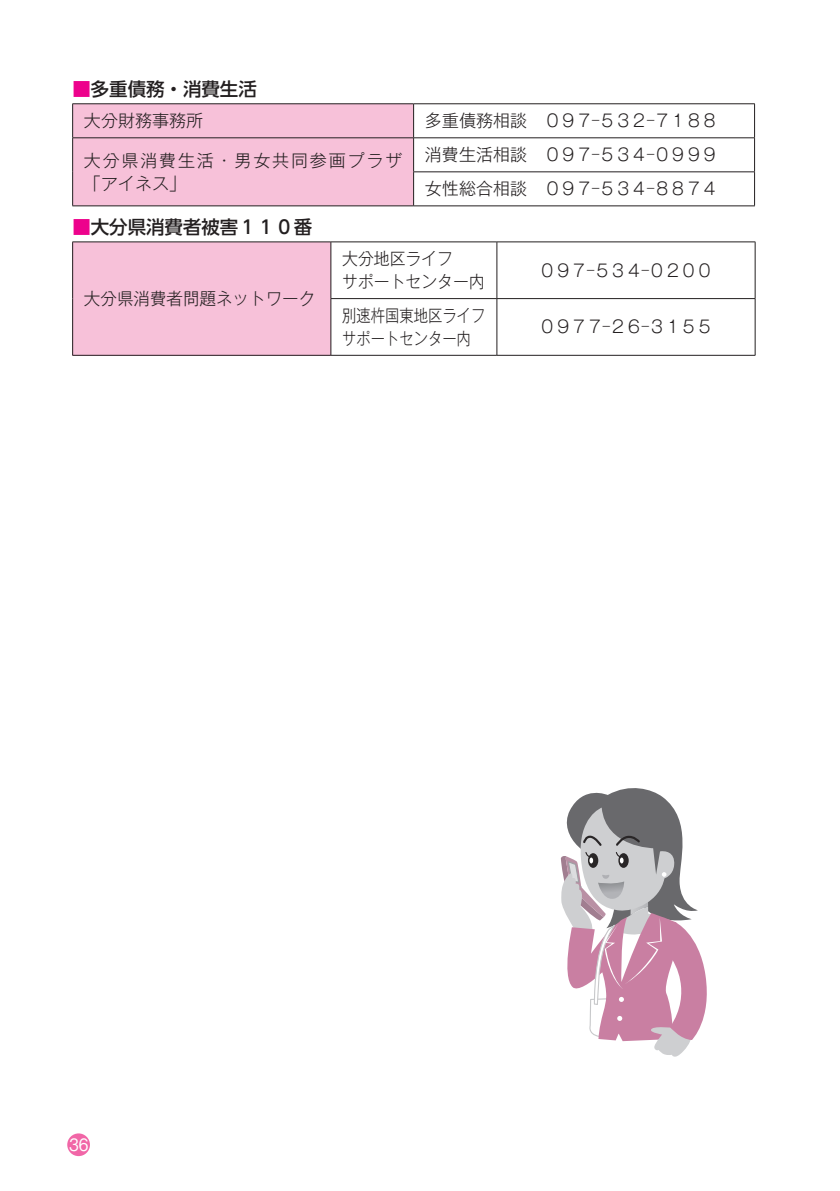
<style>
.page{position:relative;width:840px;height:1191px;background:#fff}
.page>*{position:absolute;margin:0;border:0;box-sizing:border-box;transform-origin:0 0}
.t1{font:500 18.4px "UD Shin Go Pro";color:#231f20}
.t2{font:300 17px/34px "Gothic MB101 Pr 5";letter-spacing:-.07em;color:#231f20}
.t3{font:300 17px/22.6px "Gothic MB101 Pr 5";letter-spacing:.105em;color:#231f20}
.t4{font:300 17px "Gothic MB101 Pr 5";color:#231f20}
.t5{font:300 17px/22.6px "Gothic MB101 Pr 5";color:#231f20;scale:.84 1}
.t6{font:300 17px/22.6px "Gothic MB101 Pr 5";color:#231f20;scale:.93 1}
.t7{font:500 17px "Gothic BBB Pr 5";color:#fff;scale:.9 1}
.s1{color:#ed028c}
</style>
<div class="page">
<div style="left:73px;top:104px;width:340px;height:101px;background:#f7c1d9"></div>
<hr style="left:413px;top:171px;width:341px;height:1px;background:#231f20">
<hr style="left:413px;top:205px;width:341px;height:1px;background:#231f20">
<hr style="left:413px;top:103px;width:341px;height:1px;background:#231f20">
<hr style="left:753px;top:104px;width:1px;height:33px;background:#231f20">
<hr style="left:413px;top:137px;width:341px;height:1px;background:#231f20">
<hr style="left:753px;top:138px;width:1px;height:33px;background:#231f20">
<hr style="left:753px;top:172px;width:1px;height:34px;background:#231f20">
<hr style="left:72px;top:103px;width:341px;height:1px;background:#231f20">
<hr style="left:72px;top:104px;width:1px;height:33px;background:#231f20">
<hr style="left:413px;top:104px;width:1px;height:33px;background:#231f20">
<hr style="left:72px;top:137px;width:341px;height:1px;background:#231f20">
<hr style="left:72px;top:138px;width:1px;height:34px;background:#231f20">
<hr style="left:413px;top:138px;width:1px;height:33px;background:#231f20">
<hr style="left:72px;top:172px;width:1px;height:34px;background:#231f20">
<hr style="left:413px;top:172px;width:1px;height:34px;background:#231f20">
<hr style="left:72px;top:205px;width:341px;height:1px;background:#231f20">
<div style="left:73px;top:242px;width:258px;height:113px;background:#f7c1d9"></div>
<hr style="left:496px;top:242px;width:1px;height:56px;background:#231f20">
<hr style="left:330px;top:298px;width:166px;height:1px;background:#231f20">
<hr style="left:496px;top:298px;width:259px;height:1px;background:#231f20">
<hr style="left:496px;top:299px;width:1px;height:56px;background:#231f20">
<hr style="left:331px;top:241px;width:165px;height:1px;background:#231f20">
<hr style="left:496px;top:241px;width:259px;height:1px;background:#231f20">
<hr style="left:754px;top:242px;width:1px;height:56px;background:#231f20">
<hr style="left:754px;top:299px;width:1px;height:56px;background:#231f20">
<hr style="left:331px;top:355px;width:165px;height:1px;background:#231f20">
<hr style="left:496px;top:355px;width:259px;height:1px;background:#231f20">
<hr style="left:72px;top:241px;width:259px;height:1px;background:#231f20">
<hr style="left:72px;top:242px;width:1px;height:56px;background:#231f20">
<hr style="left:330px;top:242px;width:1px;height:56px;background:#231f20">
<hr style="left:72px;top:298px;width:1px;height:57px;background:#231f20">
<hr style="left:330px;top:299px;width:1px;height:56px;background:#231f20">
<hr style="left:72px;top:355px;width:259px;height:1px;background:#231f20">
<svg style="left:560px;top:788px;width:147px;height:269px"></svg>
<div style="left:67px;top:1133px;width:23px;height:23px;background:#f166a7;border-radius:50%"></div>
<p class="t1" style="left:72px;top:74px;width:186px"><span class="s1">■</span>多重債務・消費生活</p>
<p class="t4" style="left:84px;top:107px;width:121px">大分財務事務所</p>
<p class="t2" style="left:424px;top:102px;width:295px">多重債務相談　０９７-５３２-７１８８</p>
<p class="t3" style="left:84px;top:148px;width:319px">大分県消費生活・男女共同参画プラザ「アイネス」</p>
<p class="t2" style="left:424px;top:136px;width:295px">消費生活相談　０９７-５３４-０９９９女性総合相談　０９７-５３４-８８７４</p>
<p class="t1" style="left:72px;top:212px;width:241px"><span class="s1">■</span>大分県消費者被害１１０番</p>
<p class="t4" style="left:84px;top:284px;width:232px">大分県消費者問題ネットワーク</p>
<p class="t6" style="left:342px;top:246px;width:155px">大分地区ライフ<br>サポートセンター内</p>
<p class="t2" style="left:538px;top:252px;width:175px">０９７-５３４-０２００</p>
<p class="t5" style="left:342px;top:303px;width:172px">別速杵国東地区ライフサポートセンター内</p>
<p class="t2" style="left:538px;top:308px;width:175px">０９７７-２６-３１５５</p>
<p class="t7" style="left:69px;top:1130px;width:23px">36</p>
</div>
